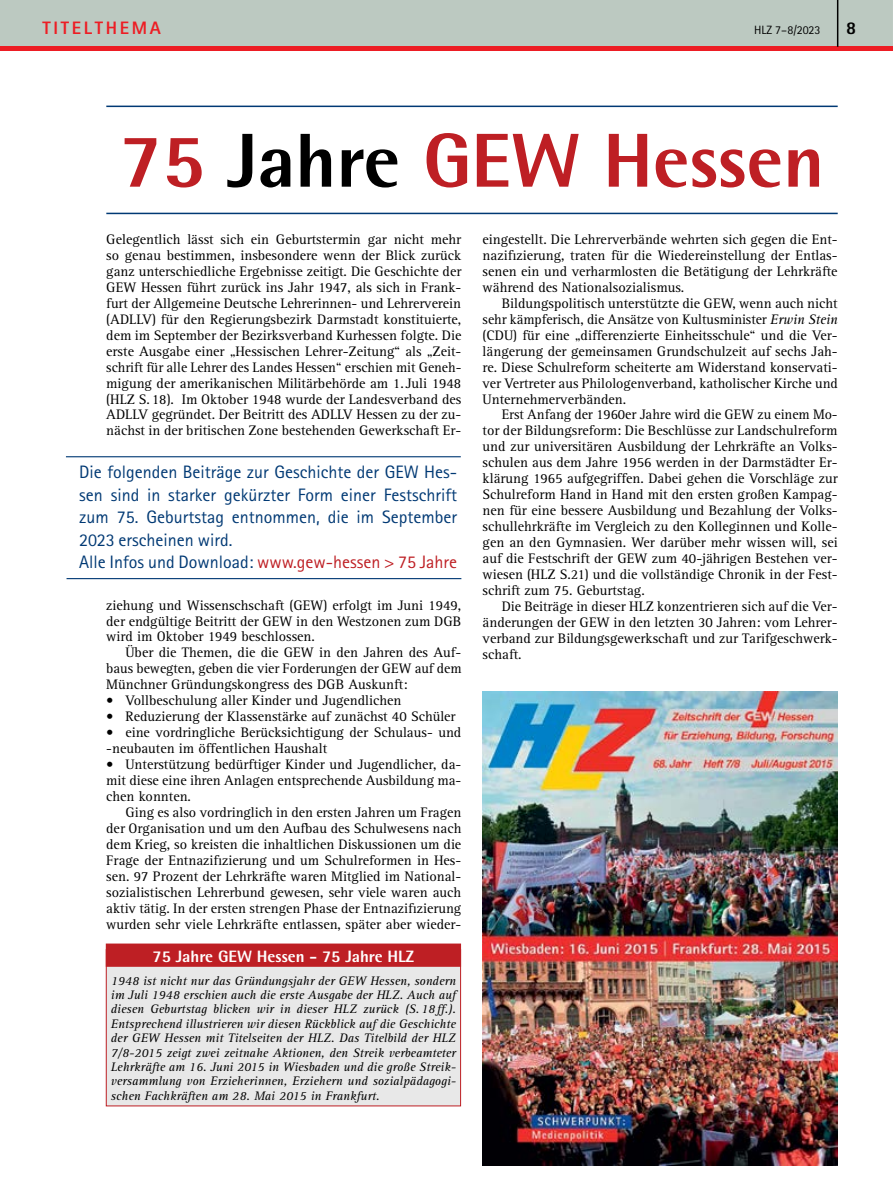
<style>
.page{position:relative;width:893px;height:1191px;background:#fff}
.page>*{position:absolute;margin:0;border:0;box-sizing:border-box;transform-origin:0 0}
.Fließtext{font:800 76.5px "Rotis Semi Sans Std";color:#be1f24}
.Subline_links{font:18px/22.5px "Rotis Sans Serif Std";color:#003974;text-align:justify}
.Subline_links-2{font:18px "Rotis Sans Serif Std";color:#be1f24}
.t1{font:800 18px "Rotis Sans Serif Std";letter-spacing:.15em;color:#ed1d24}
.t2{font:800 18px "Rotis Sans Serif Std";color:#000}
.Zwischenüberschrift{font:800 16.5px "Rotis Semi Sans Std";color:#fff}
.Fließtext-2{font:14.25px/15.9px "Rotis Serif Std";color:#000;text-align:justify}
.Fließtext_ohne_Einzu{font:14.25px/15.9px "Rotis Serif Std";color:#000;text-align:justify}
.Bildunterschrift{font:italic 12.75px/14.4px "Rotis Serif Std";color:#000;text-align:justify}
.t3{font:12px "Rotis Sans Serif Std";color:#000}
.s1{color:#000}
.s2{color:#003974}
.s3{font-style:italic}
</style>
<div class="page">
<div style="left:0;top:0;width:893px;height:47px;background:#bcc9c1"></div>
<hr style="left:0;top:47px;width:893px;height:4px;background:#ed1d24">
<hr style="left:837px;top:0;width:1px;height:47px;background:#000">
<div style="left:106px;top:949px;width:355px;height:157px;background:#e8e8e8"></div>
<div style="left:106px;top:943px;width:355px;height:23px;background:#be1f24"></div>
<div style="left:106px;top:949px;width:355px;height:157px;border:1px solid #be1f24"></div>
<hr style="left:106px;top:213px;width:732px;height:1px;background:#003974">
<hr style="left:106px;top:106px;width:732px;height:1px;background:#003974">
<hr style="left:66px;top:456px;width:395px;height:1px;background:#003974">
<hr style="left:67px;top:578px;width:394px;height:1px;background:#003974">
<img style="left:483px;top:692px;width:355px;height:473px">
<p class="t1" style="left:43px;top:16px;width:120px">TITELTHEMA</p>
<p class="t3" style="left:754px;top:23px;width:68px">HLZ 7–8/2023</p>
<p class="t2" style="left:846px;top:16px;width:12px">8</p>
<p class="Fließtext" style="left:120px;top:112px;width:706px">75 <span class="s1">Jahre</span> GEW Hessen</p>
<p class="Fließtext_ohne_Einzu" style="left:106px;top:232px;width:357px">Gelegentlich lässt sich ein Geburtstermin gar nicht mehr so genau bestimmen, insbesondere wenn der Blick zurück ganz unterschiedliche Ergebnisse zeitigt. Die Geschichte der GEW Hessen führt zurück ins Jahr 1947, als sich in Frank&shy;furt der Allgemeine Deutsche Lehrerinnen- und Lehrerverein (ADLLV) für den Regierungsbezirk Darmstadt konstituierte, dem im September der Bezirksverband Kurhessen folgte. Die erste Ausgabe einer „Hessischen Lehrer-Zeitung“ als „Zeit&shy;schrift für alle Lehrer des Landes Hessen“ erschien mit Geneh&shy;migung der amerikanischen Militärbehörde am 1. Juli 1948 (HLZ S.18). Im Oktober 1948 wurde der Landesverband des ADLLV gegründet. Der Beitritt des ADLLV Hessen zu der zu&shy;nächst in der britischen Zone bestehenden Gewerkschaft Er-</p>
<p class="Subline_links" style="left:79px;top:460px;width:379px">Die folgenden Beiträge zur Geschichte der GEW Hes&shy;sen sind in starker gekürzter Form einer Festschrift zum 75. Geburtstag entnommen, die im September 2023 erscheinen wird.</p>
<p class="Subline_links-2" style="left:79px;top:551px;width:379px"><span class="s2">Alle Infos und Download:</span> www.gew-hessen &gt; 75 Jahre</p>
<p class="Fließtext_ohne_Einzu" style="left:106px;top:597px;width:357px">ziehung und Wissenschschaft (GEW) erfolgt im Juni 1949, der endgültige Beitritt der GEW in den Westzonen zum DGB wird im Oktober 1949 beschlossen.</p>
<p class="Fließtext-2" style="left:106px;top:645px;width:357px;text-indent:19px">Über die Themen, die die GEW in den Jahren des Auf&shy;baus bewegten, geben die vier Forderungen der GEW auf dem Münchner Gründungskongress des DGB Auskunft:</p>
<p class="Fließtext_ohne_Einzu" style="left:106px;top:693px;width:297px">• Vollbeschulung aller Kinder und Jugendlichen</p>
<p class="Fließtext_ohne_Einzu" style="left:106px;top:709px;width:351px">• Reduzierung der Klassenstärke auf zunächst 40 Schüler</p>
<p class="Fließtext_ohne_Einzu" style="left:106px;top:725px;width:357px">• eine vordringliche Berücksichtigung der Schulaus- und -neubauten im öffentlichen Haushalt</p>
<p class="Fließtext_ohne_Einzu" style="left:106px;top:757px;width:357px">• Unterstützung bedürftiger Kinder und Jugendlicher, da&shy;mit diese eine ihren Anlagen entsprechende Ausbildung ma&shy;chen konnten.</p>
<p class="Fließtext-2" style="left:106px;top:804px;width:357px;text-indent:19px">Ging es also vordringlich in den ersten Jahren um Fragen der Organisation und um den Aufbau des Schulwesens nach dem Krieg, so kreisten die inhaltlichen Diskussionen um die Frage der Entnazifizierung und um Schulreformen in Hes&shy;sen. 97 Prozent der Lehrkräfte waren Mitglied im National&shy;sozialistischen Lehrerbund gewesen, sehr viele waren auch aktiv tätig. In der ersten strengen Phase der Entnazifizierung wurden sehr viele Lehrkräfte entlassen, später aber wieder-</p>
<p class="Zwischenüberschrift" style="left:153px;top:945px;width:263px">75 Jahre GEW Hessen - 75 Jahre HLZ</p>
<p class="Bildunterschrift" style="left:111px;top:973px;width:347px">1948 ist nicht nur das Gründungsjahr der GEW Hessen, sondern im Juli 1948 erschien auch die erste Ausgabe der HLZ. Auch auf diesen Geburtstag blicken wir in dieser HLZ zurück (S.18ff.).<br>Entsprechend illustrieren wir diesen Rückblick auf die Geschichte der GEW Hessen mit Titelseiten der HLZ. Das Titelbild der HLZ 7/8-2015 zeigt zwei zeitnahe Aktionen, den Streik verbeamteter Lehrkräfte am 16. Juni 2015 in Wiesbaden und die große Streik&shy;versammlung von Erzieherinnen, Erziehern und sozialpädagogi&shy;schen Fachkräften am 28. Mai 2015 in Frankfurt.</p>
<p class="Fließtext-2" style="left:483px;top:232px;width:357px">eingestellt. Die Lehrerverbände wehrten sich gegen die Ent&shy;nazifizierung, traten für die Wiedereinstellung der Entlas&shy;senen ein und verharmlosten die Betätigung der Lehrkräfte während des Nationalsozialismus.</p>
<p class="Fließtext-2" style="left:483px;top:295px;width:357px;text-indent:19px">Bildungspolitisch unterstützte die GEW, wenn auch nicht sehr kämpferisch, die Ansätze von Kultusminister <span class="s3">Erwin Stein </span>(CDU) für eine „differenzierte Einheitsschule“ und die Ver&shy;längerung der gemeinsamen Grundschulzeit auf sechs Jah&shy;re. Diese Schulreform scheiterte am Widerstand konservati&shy;ver Vertreter aus Philologenverband, katholischer Kirche und Unternehmerverbänden.</p>
<p class="Fließtext-2" style="left:483px;top:407px;width:357px;text-indent:19px">Erst Anfang der 1960er Jahre wird die GEW zu einem Mo&shy;tor der Bildungsreform: Die Beschlüsse zur Landschulreform und zur universitären Ausbildung der Lehrkräfte an Volks&shy;schulen aus dem Jahre 1956 werden in der Darmstädter Er&shy;klärung 1965 aufgegriffen. Dabei gehen die Vorschläge zur Schulreform Hand in Hand mit den ersten großen Kampag&shy;nen für eine bessere Ausbildung und Bezahlung der Volks&shy;schullehrkräfte im Vergleich zu den Kolleginnen und Kolle&shy;gen an den Gymnasien. Wer darüber mehr wissen will, sei auf die Festschrift der GEW zum 40-jährigen Bestehen ver&shy;wiesen (HLZ S.21) und die vollständige Chronik in der Fest&shy;schrift zum 75. Geburtstag.</p>
<p class="Fließtext-2" style="left:483px;top:598px;width:357px;text-indent:19px">Die Beiträge in dieser HLZ konzentrieren sich auf die Ver&shy;änderungen der GEW in den letzten 30 Jahren: vom Lehrer&shy;verband zur Bildungsgewerkschaft und zur Tarifgeschwerk&shy;schaft.</p>
</div>
